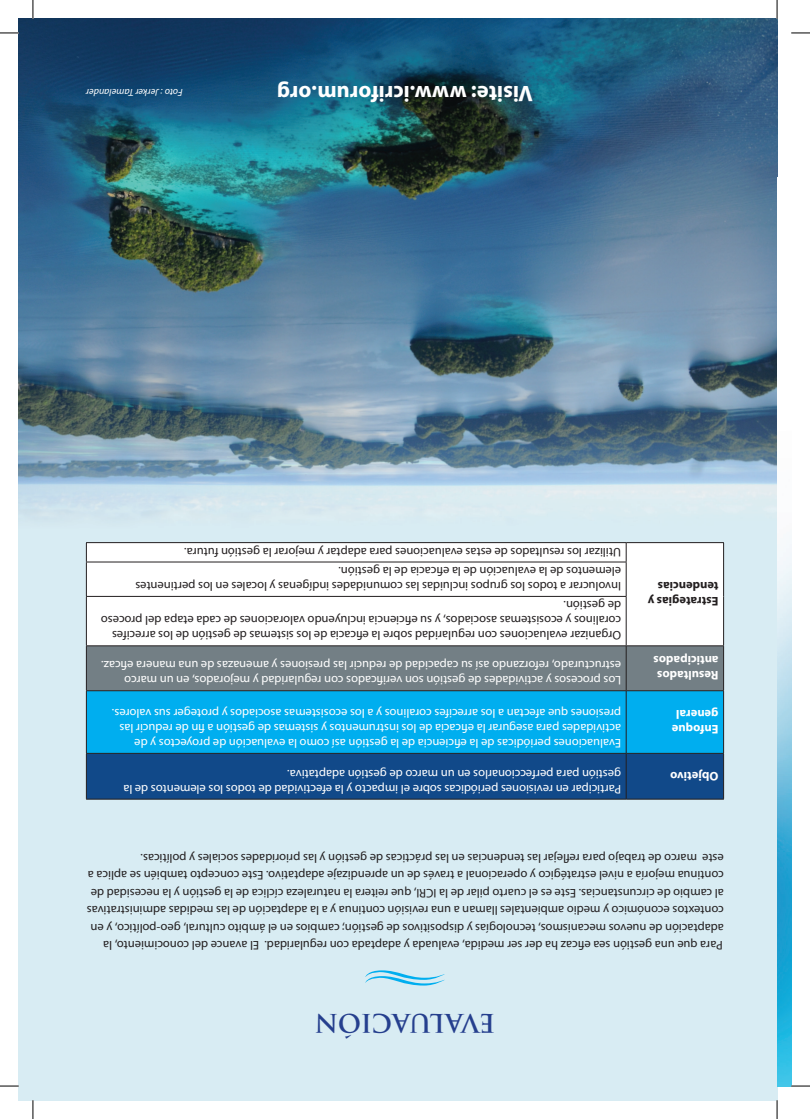
<style>
.page{position:relative;width:810px;height:1119px;background:#fff}
.page>*{position:absolute;margin:0;border:0;box-sizing:border-box;transform-origin:0 0}
.t1{font:700 25px "Trajan Pro";letter-spacing:-.01em;color:#253f8e}
.t2{font:700 22.5px "Myriad Pro";color:#fff}
.t3{font:12.5px/17.5px "Myriad Pro";color:#231f20}
.t4{font:12.5px/15px "Myriad Pro";color:#fff}
.t5{font:700 12.5px/15px "Myriad Pro";color:#fff}
.t6{font:700 12.5px/15px "Myriad Pro";color:#231f20}
.t7{font:italic 10px "Myriad Pro";color:#fff}
</style>
<div class="page">
<img style="left:19px;top:19px;width:758px;height:1080px">
<svg style="left:365px;top:970px;width:80px;height:15px"></svg>
<div style="left:87px;top:754px;width:636px;height:44px;background:#114989"></div>
<div style="left:87px;top:691px;width:636px;height:62px;background:#00aeef"></div>
<div style="left:87px;top:646px;width:636px;height:44px;background:#737f85"></div>
<svg style="left:87px;top:543px;width:636px;height:102px"></svg>
<hr style="left:626px;top:798px;width:98px;height:1px;background:#231f20">
<hr style="left:723px;top:753px;width:1px;height:45px;background:#231f20">
<hr style="left:86px;top:798px;width:540px;height:1px;background:#231f20">
<hr style="left:626px;top:753px;width:1px;height:45px;background:#231f20">
<hr style="left:86px;top:753px;width:1px;height:45px;background:#231f20">
<hr style="left:626px;top:753px;width:98px;height:1px;background:#231f20">
<hr style="left:723px;top:691px;width:1px;height:62px;background:#231f20">
<hr style="left:86px;top:753px;width:540px;height:1px;background:#231f20">
<hr style="left:626px;top:691px;width:1px;height:62px;background:#231f20">
<hr style="left:86px;top:691px;width:1px;height:62px;background:#231f20">
<hr style="left:626px;top:690px;width:98px;height:1px;background:#231f20">
<hr style="left:723px;top:646px;width:1px;height:44px;background:#231f20">
<hr style="left:86px;top:690px;width:540px;height:1px;background:#231f20">
<hr style="left:626px;top:646px;width:1px;height:44px;background:#231f20">
<hr style="left:86px;top:646px;width:1px;height:44px;background:#231f20">
<hr style="left:626px;top:645px;width:98px;height:1px;background:#231f20">
<hr style="left:723px;top:596px;width:1px;height:49px;background:#231f20">
<hr style="left:723px;top:562px;width:1px;height:34px;background:#231f20">
<svg style="left:723px;top:543px;width:1px;height:19px"></svg>
<hr style="left:626px;top:542px;width:98px;height:1px;background:#231f20">
<hr style="left:86px;top:645px;width:540px;height:1px;background:#231f20">
<hr style="left:626px;top:596px;width:1px;height:49px;background:#231f20">
<hr style="left:86px;top:596px;width:1px;height:49px;background:#231f20">
<hr style="left:86px;top:596px;width:540px;height:1px;background:#231f20">
<hr style="left:626px;top:562px;width:1px;height:34px;background:#231f20">
<hr style="left:86px;top:562px;width:1px;height:34px;background:#231f20">
<hr style="left:86px;top:561px;width:540px;height:1px;background:#231f20">
<svg style="left:626px;top:543px;width:1px;height:18px"></svg>
<svg style="left:86px;top:543px;width:1px;height:18px"></svg>
<hr style="left:86px;top:542px;width:540px;height:1px;background:#231f20">
<img style="left:777px;top:544px;width:14px;height:541px">
<svg style="left:0;top:32px;width:19px;height:2px"></svg>
<svg style="left:791px;top:32px;width:19px;height:2px"></svg>
<svg style="left:0;top:1085px;width:19px;height:1px"></svg>
<svg style="left:791px;top:1085px;width:19px;height:1px"></svg>
<svg style="left:32px;top:0;width:2px;height:19px"></svg>
<svg style="left:32px;top:1099px;width:2px;height:19px"></svg>
<svg style="left:776px;top:0;width:2px;height:19px"></svg>
<svg style="left:776px;top:1099px;width:2px;height:19px"></svg>
<p class="t7" style="left:183px;top:99px;width:98px;rotate:-180deg">Foto : Jerker Tamelander</p>
<h2 class="t2" style="left:533px;top:108px;width:257px;rotate:-180deg">Visite: www.icriforum.org</h2>
<p class="t3" style="left:621px;top:560px;width:438px;rotate:-180deg">Utilizar los resultados de estas evaluaciones para adaptar y mejorar la gestión futura.</p>
<p class="t3" style="left:621px;top:593px;width:487px;line-height:15px;rotate:-180deg">Involucrar a todos los grupos incluidas las comunidades indígenas y locales en los pertinentes elementos de la evaluación de la eficacia de la gestión.</p>
<p class="t3" style="left:621px;top:643px;width:522px;line-height:15px;rotate:-180deg">Organizar evaluaciones con regularidad sobre la eficacia de los sistemas de gestión de los arrecifes coralinos y ecosistemas asociados, y su eficiencia incluyendo valoraciones de cada etapa del proceso de gestión.</p>
<p class="t4" style="left:621px;top:688px;width:521px;rotate:-180deg">Los procesos y actividades de gestión son verificados con regularidad y mejorados, en un marco estructurado, reforzando así su capacidad de reducir las presiones y amenazas de una manera eficaz.</p>
<p class="t4" style="left:621px;top:750px;width:511px;rotate:-180deg">Evaluaciones periódicas de la eficiencia de la gestión así como la evaluación de proyectos y de actividades para asegurar la eficacia de los instrumentos y sistemas de gestión a fin de reducir las presiones que afectan a los arrecifes coralinos y a los ecosistemas asociados y proteger sus valores.</p>
<p class="t4" style="left:621px;top:796px;width:499px;rotate:-180deg">Participar en revisiones periódicas sobre el impacto y la efectividad de todos los elementos de la gestión para perfeccionarlos en un marco de gestión adaptativa.</p>
<p class="t6" style="left:719px;top:609px;width:72px;rotate:-180deg">Estrategias y tendencias</p>
<p class="t5" style="left:719px;top:683px;width:67px;rotate:-180deg">Resultados anticipados</p>
<p class="t5" style="left:719px;top:736px;width:48px;rotate:-180deg">Enfoque general</p>
<p class="t5" style="left:719px;top:783px;width:50px;rotate:-180deg">Objetivo</p>
<p class="t3" style="left:724px;top:954px;width:639px;rotate:-180deg">Para que una gestión sea eficaz ha der ser medida, evaluada y adaptada con regularidad. El avance del conocimiento, la adaptación de nuevos mecanismos, tecnologías y dispositivos de gestión; cambios en el ámbito cultural, geo-político, y en contextos económico y medio ambientales llaman a una revisión continua y a la adaptación de las medidas administrativas al cambio de circunstancias. Este es el cuarto pilar de la ICRI, que reitera la naturaleza cíclica de la gestión y la necesidad de continua mejoría a nivel estratégico y operacional a través de un aprendizaje adaptativo. Este concepto también se aplica a este marco de trabajo para reflejar las tendencias en las prácticas de gestión y las prioridades sociales y políticas.</p>
<h1 class="t1" style="left:495px;top:1038px;width:182px;rotate:-180deg">EVALUACIÓN</h1>
</div>
